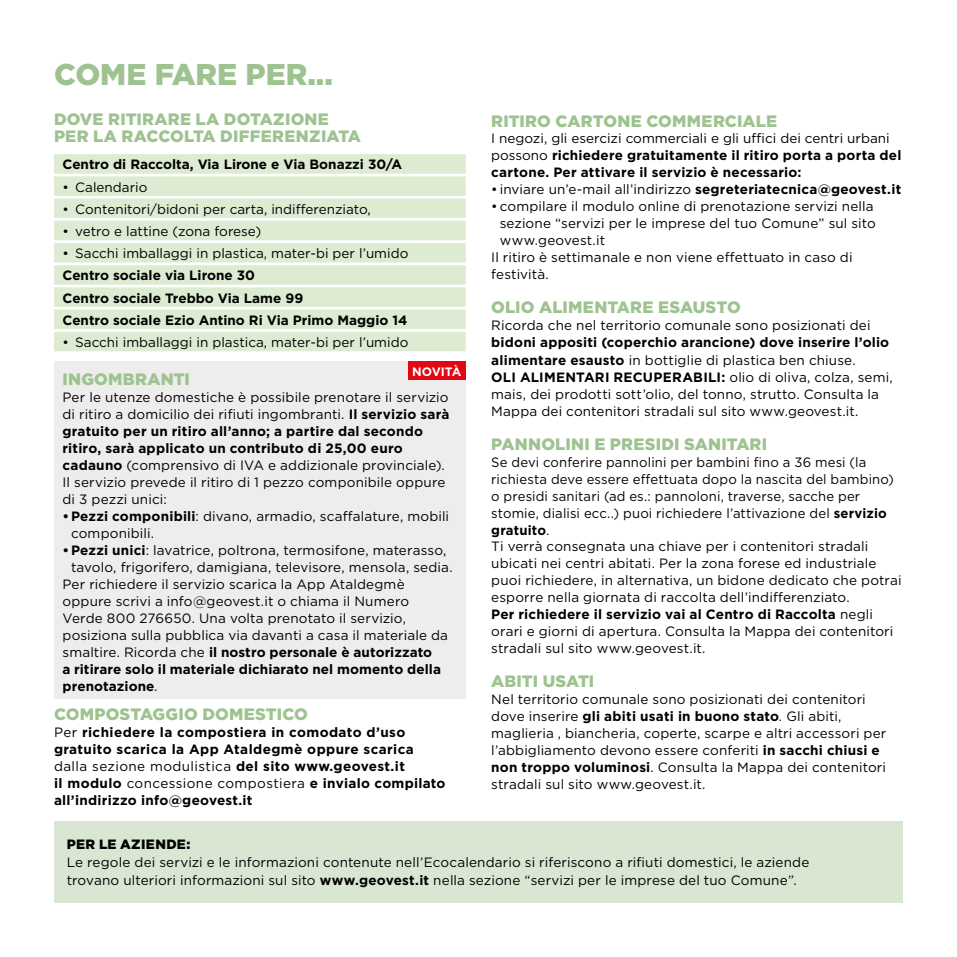
<style>
.page{position:relative;width:957px;height:957px;background:#fff}
.page>*{position:absolute;margin:0;border:0;box-sizing:border-box;transform-origin:0 0}
.t1{font:900 30px "Gotham";color:#9ec390}
.t2{font:900 16.5px/17px "Gotham";letter-spacing:.01em;color:#9ec390}
.t3{font:13.5px/17px "Gotham";letter-spacing:.01em;color:#000}
.t4{font:700 13.5px/22.2px "Gotham";letter-spacing:.005em;color:#000}
.t5{font:700 13.5px/17px "Gotham";letter-spacing:.03em;color:#000}
.t6{font:900 13.5px "Gotham";letter-spacing:.025em;color:#000}
.t7{font:700 12.15px "Gotham";color:#fff}
.s1{font-weight:700}
.s2{font-weight:400}
</style>
<div class="page">
<div style="left:54px;top:361px;width:411px;height:338px;background:#ededed"></div>
<div style="left:54px;top:154px;width:412px;height:20px;background:#dcebd1"></div>
<div style="left:54px;top:176px;width:412px;height:20px;background:#dcebd1"></div>
<div style="left:54px;top:199px;width:412px;height:19px;background:#dcebd1"></div>
<div style="left:54px;top:221px;width:412px;height:19px;background:#dcebd1"></div>
<div style="left:54px;top:243px;width:412px;height:19px;background:#dcebd1"></div>
<div style="left:54px;top:265px;width:412px;height:20px;background:#dcebd1"></div>
<div style="left:54px;top:287px;width:412px;height:20px;background:#dcebd1"></div>
<div style="left:54px;top:310px;width:412px;height:19px;background:#dcebd1"></div>
<div style="left:54px;top:332px;width:412px;height:19px;background:#dcebd1"></div>
<div style="left:54px;top:822px;width:849px;height:81px;background:#d8e6d2"></div>
<div style="left:408px;top:361px;width:57px;height:19px;background:#e30613"></div>
<h1 class="t1" style="left:54px;top:54px;width:280px">COME FARE PER...</h1>
<p class="t2" style="left:54px;top:111px;width:308px">DOVE RITIRARE LA DOTAZIONE<br>PER LA RACCOLTA DIFFERENZIATA</p>
<p class="t4" style="left:63px;top:153px;width:341px">Centro di Raccolta, Via Lirone e Via Bonazzi 30/A</p>
<p class="t3" style="left:63px;top:178px;width:86px">• Calendario</p>
<p class="t3" style="left:63px;top:200px;width:310px">• Contenitori/bidoni per carta, indifferenziato,</p>
<p class="t3" style="left:63px;top:222px;width:200px">• vetro e lattine (zona forese)</p>
<p class="t3" style="left:63px;top:245px;width:347px">• Sacchi imballaggi in plastica, mater-bi per l’umido</p>
<p class="t4" style="left:63px;top:264px;width:346px">Centro sociale via Lirone 30<br>Centro sociale Trebbo Via Lame 99<br>Centro sociale Ezio Antino Ri Via Primo Maggio 14</p>
<p class="t3" style="left:63px;top:333px;width:347px">• Sacchi imballaggi in plastica, mater-bi per l’umido</p>
<p class="t2" style="left:63px;top:371px;width:129px">INGOMBRANTI</p>
<p class="t3" style="left:63px;top:389px;width:388px">Per le utenze domestiche è possibile prenotare il servizio di ritiro a domicilio dei rifiuti ingombranti. <span class="s1">Il servizio sarà gratuito per un ritiro all’anno; a partire dal secondo ritiro, sarà applicato un contributo di 25,00 euro cadauno</span> (comprensivo di IVA e addizionale provinciale).<br>Il servizio prevede il ritiro di 1 pezzo componibile oppure di 3 pezzi unici:</p>
<p class="t3" style="left:71px;top:507px;width:380px;text-indent:-9px"><span class="s1">•Pezzi componibili</span>: divano, armadio, scaffalature, mobili componibili.</p>
<p class="t3" style="left:63px;top:541px;width:385px"><span class="s1">•Pezzi unici</span>: lavatrice, poltrona, termosifone, materasso,</p>
<p class="t3" style="left:71px;top:558px;width:383px">tavolo, frigorifero, damigiana, televisore, mensola, sedia.</p>
<p class="t3" style="left:63px;top:575px;width:344px">Per richiedere il servizio scarica la App Ataldegmè</p>
<p class="t3" style="left:63px;top:592px;width:348px">oppure scrivi a info@geovest.it o chiama il Numero</p>
<p class="t3" style="left:63px;top:609px;width:345px">Verde 800 276650. Una volta prenotato il servizio,</p>
<p class="t3" style="left:63px;top:626px;width:387px">posiziona sulla pubblica via davanti a casa il materiale da</p>
<p class="t4" style="left:63px;top:641px;width:371px"><span class="s2">smaltire. Ricorda che</span> il nostro personale è autorizzato</p>
<p class="t4" style="left:63px;top:657px;width:380px">a ritirare solo il materiale dichiarato nel momento della</p>
<p class="t4" style="left:63px;top:674px;width:97px">prenotazione<span class="s2">.</span></p>
<p class="t2" style="left:54px;top:705px;width:255px">COMPOSTAGGIO DOMESTICO</p>
<p class="t5" style="left:54px;top:724px;width:393px"><span class="s2">Per</span> richiedere la compostiera in comodato d’uso gratuito scarica la App Ataldegmè oppure scarica <span class="s2">dalla sezione modulistica</span> del sito www.geovest.it<br>il modulo <span class="s2">concessione compostiera</span> e invialo compilato all’indirizzo info@geovest.it</p>
<p class="t7" style="left:412px;top:363px;width:51px">NOVITÀ</p>
<p class="t2" style="left:491px;top:112px;width:287px">RITIRO CARTONE COMMERCIALE</p>
<p class="t4" style="left:491px;top:130px;width:412px;line-height:17px"><span class="s2">I negozi, gli esercizi commerciali e gli uffici dei centri urbani possono</span> richiedere gratuitamente il ritiro porta a porta del cartone. Per attivare il servizio è necessario:</p>
<p class="t3" style="left:491px;top:181px;width:411px">• inviare un’e-mail all’indirizzo <span class="s1">segreteriatecnica@geovest.it</span></p>
<p class="t3" style="left:491px;top:198px;width:384px">• compilare il modulo online di prenotazione servizi nella</p>
<p class="t3" style="left:500px;top:215px;width:377px">sezione “servizi per le imprese del tuo Comune” sul sito</p>
<p class="t3" style="left:500px;top:232px;width:107px">www.geovest.it</p>
<p class="t3" style="left:491px;top:249px;width:363px">Il ritiro è settimanale e non viene effettuato in caso di</p>
<p class="t3" style="left:491px;top:266px;width:59px">festività.</p>
<p class="t2" style="left:491px;top:298px;width:251px">OLIO ALIMENTARE ESAUSTO</p>
<p class="t3" style="left:491px;top:316px;width:381px">Ricorda che nel territorio comunale sono posizionati dei</p>
<p class="t3" style="left:491px;top:333px;width:403px"><span class="s1">bidoni appositi (coperchio arancione) dove inserire l’olio alimentare esausto</span> in bottiglie di plastica ben chiuse.<br><span class="s1">OLI ALIMENTARI RECUPERABILI:</span> olio di oliva, colza, semi, mais, dei prodotti sott’olio, del tonno, strutto. Consulta la Mappa dei contenitori stradali sul sito www.geovest.it.</p>
<p class="t2" style="left:491px;top:435px;width:277px">PANNOLINI E PRESIDI SANITARI</p>
<p class="t3" style="left:491px;top:453px;width:412px">Se devi conferire pannolini per bambini fino a 36 mesi (la richiesta deve essere effettuata dopo la nascita del bambino) o presidi sanitari (ad es.: pannoloni, traverse, sacche per stomie, dialisi ecc..) puoi richiedere l’attivazione del <span class="s1">servizio gratuito</span>.<br>Ti verrà consegnata una chiave per i contenitori stradali ubicati nei centri abitati. Per la zona forese ed industriale puoi richiedere, in alternativa, un bidone dedicato che potrai esporre nella giornata di raccolta dell’indifferenziato.<br><span class="s1">Per richiedere il servizio vai al Centro di Raccolta</span> negli orari e giorni di apertura. Consulta la Mappa dei contenitori stradali sul sito www.geovest.it.</p>
<p class="t2" style="left:491px;top:672px;width:104px">ABITI USATI</p>
<p class="t3" style="left:491px;top:690px;width:397px">Nel territorio comunale sono posizionati dei contenitori dove inserire <span class="s1">gli abiti usati in buono stato</span>. Gli abiti, maglieria , biancheria, coperte, scarpe e altri accessori per l’abbigliamento devono essere conferiti <span class="s1">in sacchi chiusi e non troppo voluminosi</span>. Consulta la Mappa dei contenitori stradali sul sito www.geovest.it.</p>
<p class="t6" style="left:67px;top:835px;width:125px">PER LE AZIENDE:</p>
<p class="t3" style="left:67px;top:853px;width:744px;line-height:18px">Le regole dei servizi e le informazioni contenute nell’Ecocalendario si riferiscono a rifiuti domestici, le aziende trovano ulteriori informazioni sul sito <span class="s1">www.geovest.it</span> nella sezione “servizi per le imprese del tuo Comune”.</p>
</div>
